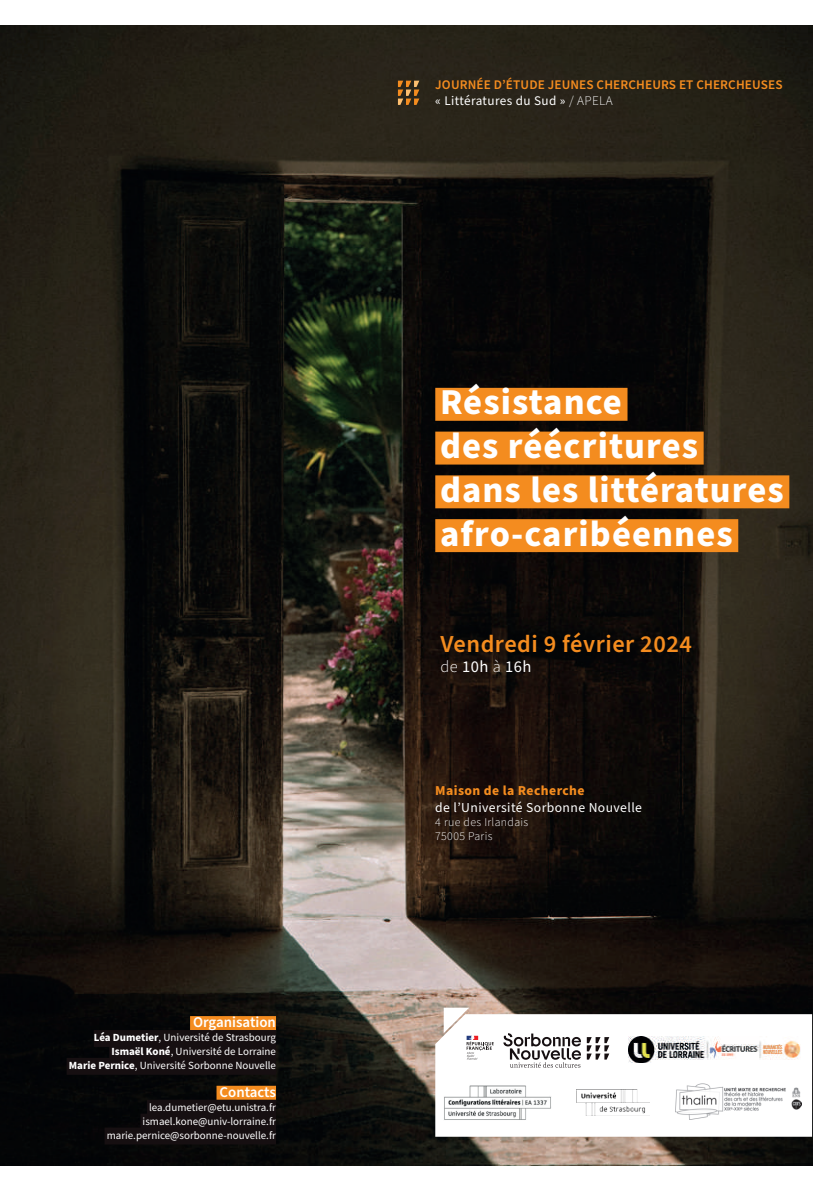
<style>
.page{position:relative;width:840px;height:1191px;background:#fff}
.page>*{position:absolute;margin:0;border:0;box-sizing:border-box;transform-origin:0 0}
.t1{font:700 36.4px/43.8px "Source Sans Pro";letter-spacing:.03em;color:#fff}
.t2{font:600 24.4px "Source Sans Pro";letter-spacing:.02em;color:#f48c1f}
.t3{font:16.4px "Source Sans Pro";letter-spacing:.03em;color:#fff}
.t4{font:600 15px "Source Sans Pro";color:#fff}
.t5{font:13.6px "Source Sans Pro";letter-spacing:.03em;color:#fff}
.t6{font:700 13.6px "Source Sans Pro";letter-spacing:.03em;color:#f48c1f}
.t7{font:600 13.2px/15.8px "Source Sans Pro";letter-spacing:.01em;color:#f48c1f}
.t8{font:300 11.8px/14.2px "Source Sans Pro";letter-spacing:.03em;color:#fff}
.t9{font:11px/14px "Source Sans Pro";color:#fff;text-align:right}
.s1{font-weight:700}
.s2{font-weight:400;color:#fff}
.s3{font-weight:300;color:#fff}
.s4{font-weight:300}
</style>
<div class="page">
<img style="left:0;top:26px;width:811px;height:1139px">
<div style="left:435px;top:388px;width:192px;height:33px;background:#f48c1f"></div>
<div style="left:435px;top:431px;width:268px;height:33px;background:#f48c1f"></div>
<div style="left:435px;top:475px;width:353px;height:33px;background:#f48c1f"></div>
<div style="left:435px;top:519px;width:302px;height:33px;background:#f48c1f"></div>
<div style="left:190px;top:1016px;width:86px;height:17px;background:#f48c1f"></div>
<div style="left:94px;top:1030px;width:182px;height:17px;background:#160f11"></div>
<div style="left:109px;top:1044px;width:167px;height:16px;background:#160f11"></div>
<div style="left:67px;top:1057px;width:209px;height:17px;background:#160f11"></div>
<div style="left:216px;top:1085px;width:60px;height:17px;background:#f48c1f"></div>
<div style="left:147px;top:1099px;width:129px;height:17px;background:#160f11"></div>
<div style="left:140px;top:1113px;width:136px;height:17px;background:#160f11"></div>
<div style="left:104px;top:1127px;width:172px;height:17px;background:#160f11"></div>
<svg style="left:435px;top:1014px;width:376px;height:122px"></svg>
<svg style="left:397px;top:81px;width:22px;height:24px"></svg>
<img style="left:628px;top:1036px;width:172px;height:26px">
<img style="left:443px;top:1084px;width:108px;height:36px">
<img style="left:675px;top:1083px;width:125px;height:36px">
<div style="left:575px;top:1088px;width:76px;height:28px;background:#fff"></div>
<img style="left:576px;top:1089px;width:73px;height:26px">
<svg style="left:503px;top:1033px;width:106px;height:34px"></svg>
<svg style="left:443px;top:1007px;width:50px;height:52px"></svg>
<h3 class="t4" style="left:193px;top:1012px;width:84px">Organisation</h3>
<p class="t9" style="left:69px;top:1030px;width:208px"><span class="s1">Léa Dumetier</span>, Université de Strasbourg<br><span class="s1">Ismaël Koné</span>, Université de Lorraine<br><span class="s1">Marie Pernice</span>, Université Sorbonne Nouvelle</p>
<h3 class="t4" style="left:219px;top:1081px;width:58px">Contacts</h3>
<p class="t9" style="left:107px;top:1100px;width:171px">lea.dumetier@etu.unistra.fr ismael.kone@univ-lorraine.fr marie.pernice@sorbonne-nouvelle.fr</p>
<p class="t7" style="left:435px;top:78px;width:348px">JOURNÉE D’ÉTUDE JEUNES CHERCHEURS ET CHERCHEUSES <span class="s2">« Littératures du Sud »</span> <span class="s3">/ APELA</span></p>
<h1 class="t1" style="left:440px;top:381px;width:345px">Résistance<br>des réécritures dans les littératures afro-caribéennes</h1>
<h2 class="t2" style="left:440px;top:628px;width:253px">Vendredi 9 février 2024</h2>
<h3 class="t3" style="left:440px;top:655px;width:92px"><span class="s4">de</span> 10h <span class="s4">à</span> 16h</h3>
<p class="t6" style="left:435px;top:781px;width:151px">Maison de la Recherche</p>
<p class="t5" style="left:435px;top:798px;width:208px">de l’Université Sorbonne Nouvelle</p>
<p class="t8" style="left:435px;top:815px;width:95px">4 rue des Irlandais<br>75005 Paris</p>
</div>
